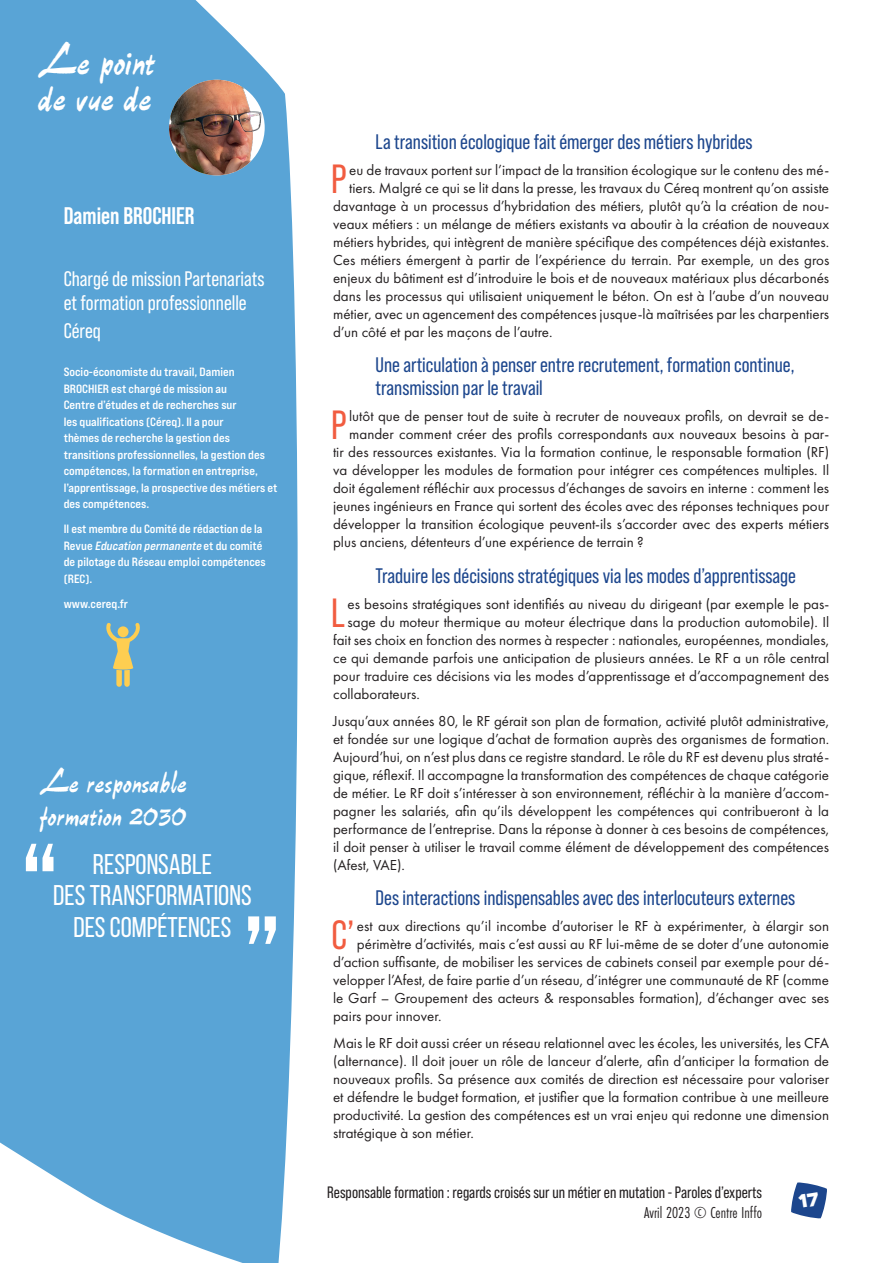
<style>
.page{position:relative;width:893px;height:1263px;background:#fff}
.page>*{position:absolute;margin:0;border:0;box-sizing:border-box;transform-origin:0 0}
.titre_1_synthese{font:43.5px/36px "P22 Slogan";color:#fff}
.texte_lettrine{font:40.65px "Bebas Neue Pro";color:#f15c40}
.question_entretien{font:33px/33px "P22 Slogan";color:#fff}
.zz_citation{font:28.5px/31.5px "Bebas Neue";color:#fff;text-align:center}
.entretien_nom{font:700 24px "Bebas Neue Pro";color:#fff}
.entretien_soustitre{font:21px/22.5px "Bebas Neue Pro";color:#1c468d}
.entretien_emploi{font:21px/24px "Bebas Neue Pro";color:#fff}
.entretien_organisme{font:21px "Bebas Neue Pro";color:#fff}
.t1{font:16.5px "Bebas Neue Pro";color:#231f20}
.t2{font:16.5px "Futura PT Cond";color:#231f20}
.texte_lettrine-2{font:15px/18px "Futura PT";color:#231f20;text-align:justify}
.entretien_presentati{font:12px/16.5px "Bebas Neue Pro Exp Bd";color:#fff}
.s1{font-style:italic}
</style>
<div class="page">
<div style="left:0;top:0;width:298px;height:1263px;background:#59a4d6"></div>
<img style="left:169px;top:80px;width:93px;height:95px">
<svg style="left:26px;top:844px;width:27px;height:27px"></svg>
<svg style="left:248px;top:916px;width:28px;height:28px"></svg>
<svg style="left:105px;top:623px;width:37px;height:64px;background:#95b3a4"></svg>
<svg style="left:791px;top:1182px;width:36px;height:36px"></svg>
<p class="titre_1_synthese" style="left:38px;top:42px;width:119px">Le point de vue de</p>
<p class="entretien_nom" style="left:64px;top:202px;width:132px">Damien BROCHIER</p>
<p class="entretien_emploi" style="left:64px;top:267px;width:202px">Chargé de mission Partenariats et formation professionnelle</p>
<p class="entretien_organisme" style="left:64px;top:319px;width:39px">Céreq</p>
<p class="entretien_presentati" style="left:64px;top:363px;width:215px">Socio-économiste du travail, Damien BROCHIER est chargé de mission au<br>Centre d’études et de recherches sur<br>les qualifications (Céreq). Il a pour<br>thèmes de recherche la gestion des transitions professionnelles, la gestion des compétences, la formation en entreprise, l’apprentissage, la prospective des métiers et des compétences.</p>
<p class="entretien_presentati" style="left:64px;top:520px;width:203px">Il est membre du Comité de rédaction de la<br>R e v u e <span class="s1">Education permanente</span> e t d u c o m i t é de pilotage du Réseau emploi compétences (REC).</p>
<p class="entretien_presentati" style="left:64px;top:595px;width:66px">www.cereq.fr</p>
<p class="question_entretien" style="left:40px;top:765px;width:149px">Le responsable formation 2030</p>
<p class="zz_citation" style="left:53px;top:848px;width:200px">RESPONSABLE<br>DES TRANSFORMATIONS<br>DES COMPÉTENCES</p>
<p class="entretien_soustitre" style="left:376px;top:130px;width:379px">La transition écologique fait émerger des métiers hybrides</p>
<p class="texte_lettrine" style="left:331px;top:156px;width:17px">P</p>
<p class="texte_lettrine-2" style="left:349px;top:161px;width:481px">eu de travaux portent sur l’impact de la transition écologique sur le contenu des mé-</p>
<p class="texte_lettrine-2" style="left:349px;top:179px;width:481px">tiers. Malgré ce qui se lit dans la presse, les travaux du Céreq montrent qu’on assiste</p>
<p class="texte_lettrine-2" style="left:333px;top:197px;width:498px">davantage à un processus d’hybridation des métiers, plutôt qu’à la création de nou-</p>
<p class="texte_lettrine-2" style="left:333px;top:215px;width:498px">veaux métiers : un mélange de métiers existants va aboutir à la création de nouveaux</p>
<p class="texte_lettrine-2" style="left:333px;top:233px;width:498px">métiers hybrides, qui intègrent de manière spécifique des compétences déjà existantes.</p>
<p class="texte_lettrine-2" style="left:333px;top:251px;width:498px">Ces métiers émergent à partir de l’expérience du terrain. Par exemple, un des gros</p>
<p class="texte_lettrine-2" style="left:333px;top:269px;width:498px">enjeux du bâtiment est d’introduire le bois et de nouveaux matériaux plus décarbonés</p>
<p class="texte_lettrine-2" style="left:333px;top:287px;width:498px">dans les processus qui utilisaient uniquement le béton. On est à l’aube d’un nouveau</p>
<p class="texte_lettrine-2" style="left:333px;top:305px;width:498px">métier, avec un agencement des compétences jusque-là maîtrisées par les charpentiers</p>
<p class="texte_lettrine-2" style="left:333px;top:323px;width:221px">d’un côté et par les maçons de l’autre.</p>
<p class="entretien_soustitre" style="left:376px;top:354px;width:420px">Une articulation à penser entre recrutement, formation continue, transmission par le travail</p>
<p class="texte_lettrine" style="left:331px;top:402px;width:17px">P</p>
<p class="texte_lettrine-2" style="left:349px;top:407px;width:481px">lutôt que de penser tout de suite à recruter de nouveaux profils, on devrait se de-</p>
<p class="texte_lettrine-2" style="left:349px;top:425px;width:481px">mander comment créer des profils correspondants aux nouveaux besoins à par-</p>
<p class="texte_lettrine-2" style="left:333px;top:443px;width:498px">tir des ressources existantes. Via la formation continue, le responsable formation (RF)</p>
<p class="texte_lettrine-2" style="left:333px;top:461px;width:498px">va développer les modules de formation pour intégrer ces compétences multiples. Il</p>
<p class="texte_lettrine-2" style="left:333px;top:479px;width:498px">doit également réfléchir aux processus d’échanges de savoirs en interne : comment les</p>
<p class="texte_lettrine-2" style="left:333px;top:497px;width:498px">jeunes ingénieurs en France qui sortent des écoles avec des réponses techniques pour</p>
<p class="texte_lettrine-2" style="left:333px;top:515px;width:498px">développer la transition écologique peuvent-ils s’accorder avec des experts métiers</p>
<p class="texte_lettrine-2" style="left:333px;top:533px;width:312px">plus anciens, détenteurs d’une expérience de terrain ?</p>
<p class="entretien_soustitre" style="left:376px;top:564px;width:422px">Traduire les décisions stratégiques via les modes d’apprentissage</p>
<p class="texte_lettrine" style="left:331px;top:590px;width:15px">L</p>
<p class="texte_lettrine-2" style="left:347px;top:595px;width:483px">es besoins stratégiques sont identifiés au niveau du dirigeant (par exemple le pas-</p>
<p class="texte_lettrine-2" style="left:347px;top:613px;width:483px">sage du moteur thermique au moteur électrique dans la production automobile). Il</p>
<p class="texte_lettrine-2" style="left:333px;top:631px;width:498px">fait ses choix en fonction des normes à respecter : nationales, européennes, mondiales,</p>
<p class="texte_lettrine-2" style="left:333px;top:649px;width:498px">ce qui demande parfois une anticipation de plusieurs années. Le RF a un rôle central</p>
<p class="texte_lettrine-2" style="left:333px;top:667px;width:498px">pour traduire ces décisions via les modes d’apprentissage et d’accompagnement des</p>
<p class="texte_lettrine-2" style="left:333px;top:685px;width:88px">collaborateurs.</p>
<p class="texte_lettrine-2" style="left:333px;top:712px;width:498px">Jusqu’aux années 80, le RF gérait son plan de formation, activité plutôt administrative, et fondée sur une logique d’achat de formation auprès des organismes de formation.<br>Aujourd’hui, on n’est plus dans ce registre standard. Le rôle du RF est devenu plus straté&shy;gique, réflexif. Il accompagne la transformation des compétences de chaque catégorie de métier. Le RF doit s’intéresser à son environnement, réfléchir à la manière d’accom&shy;pagner les salariés, afin qu’ils développent les compétences qui contribueront à la performance de l’entreprise. Dans la réponse à donner à ces besoins de compétences, il doit penser à utiliser le travail comme élément de développement des compétences (Afest, VAE).</p>
<p class="entretien_soustitre" style="left:376px;top:886px;width:421px">Des interactions indispensables avec des interlocuteurs externes</p>
<p class="texte_lettrine" style="left:331px;top:912px;width:25px">C’</p>
<p class="texte_lettrine-2" style="left:357px;top:917px;width:474px">est aux directions qu’il incombe d’autoriser le RF à expérimenter, à élargir son</p>
<p class="texte_lettrine-2" style="left:357px;top:935px;width:474px">périmètre d’activités, mais c’est aussi au RF lui-même de se doter d’une autonomie</p>
<p class="texte_lettrine-2" style="left:333px;top:953px;width:498px">d’action suffisante, de mobiliser les services de cabinets conseil par exemple pour dé-</p>
<p class="texte_lettrine-2" style="left:333px;top:971px;width:498px">velopper l’Afest, de faire partie d’un réseau, d’intégrer une communauté de RF (comme</p>
<p class="texte_lettrine-2" style="left:333px;top:989px;width:498px">le Garf – Groupement des acteurs &amp; responsables formation), d’échanger avec ses</p>
<p class="texte_lettrine-2" style="left:333px;top:1007px;width:110px">pairs pour innover.</p>
<p class="texte_lettrine-2" style="left:333px;top:1034px;width:498px">Mais le RF doit aussi créer un réseau relationnel avec les écoles, les universités, les CFA (alternance). Il doit jouer un rôle de lanceur d’alerte, afin d’anticiper la formation de nouveaux profils. Sa présence aux comités de direction est nécessaire pour valoriser et défendre le budget formation, et justifier que la formation contribue à une meilleure productivité. La gestion des compétences est un vrai enjeu qui redonne une dimension stratégique à son métier.</p>
<p class="t1" style="left:327px;top:1183px;width:436px">Responsable formation : regards croisés sur un métier en mutation - Paroles d’experts</p>
<p class="t2" style="left:644px;top:1203px;width:120px">Avril 2023 © Centre Inffo</p>
</div>
